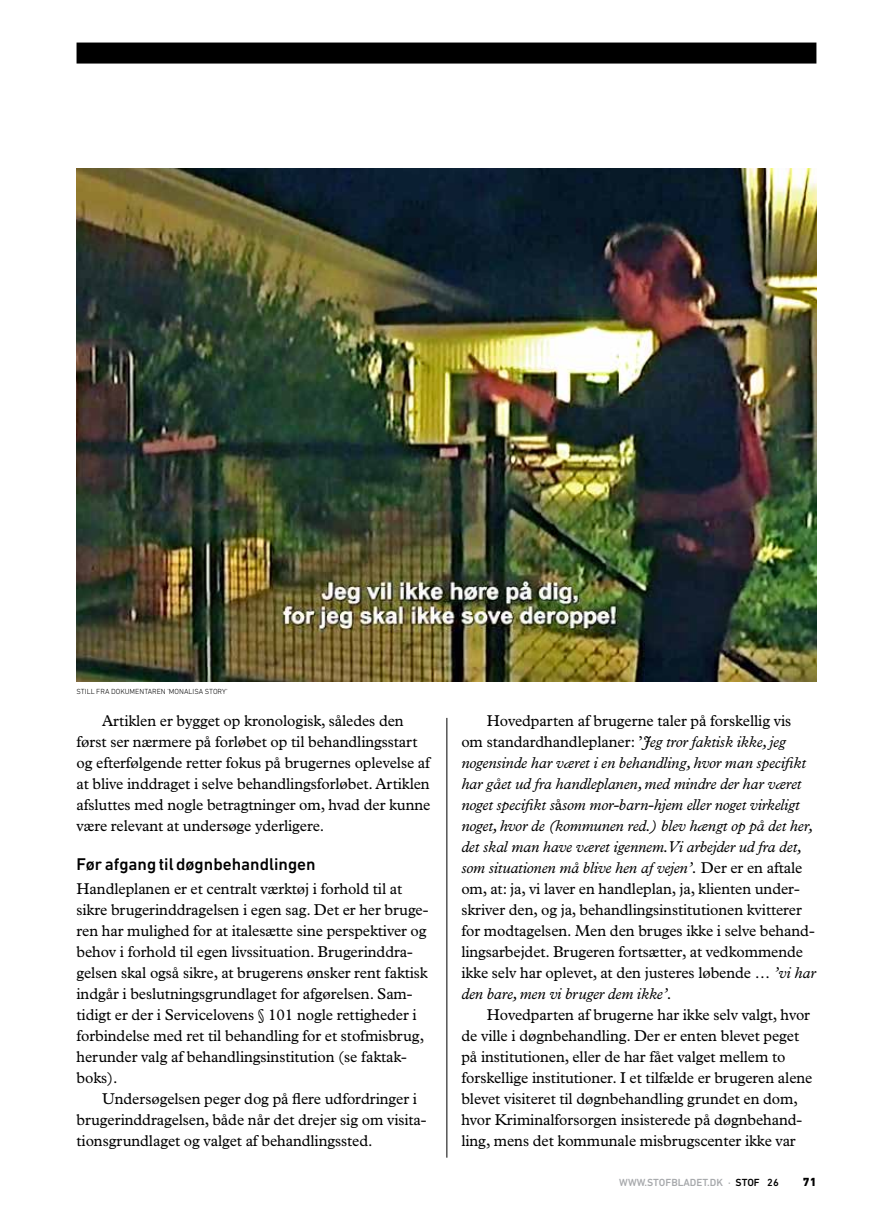
<style>
.page{position:relative;width:893px;height:1221px;background:#fff}
.page>*{position:absolute;margin:0;border:0;box-sizing:border-box;transform-origin:0 0}
.t1{font:500 17.25px "DIN Next LT Pro";color:#000}
.t2{font:15.75px/21px "Plantin";letter-spacing:-.005em;color:#000}
.t3{font:italic 15.75px/21px "Plantin";letter-spacing:-.005em;color:#000}
.t4{font:800 12px "DIN Next LT Pro";color:#000}
.t5{font:500 10.5px "DIN Next LT Pro";color:#a7a9ac}
.t6{font:300 7.5px "DIN Next LT Pro";color:#000}
.s1{font-style:normal}
.s2{color:#000}
</style>
<div class="page">
<div style="left:77px;top:43px;width:739px;height:21px;background:#000"></div>
<hr style="left:446px;top:717px;width:1px;height:440px;background:#000">
<img style="left:77px;top:168px;width:739px;height:514px">
<p class="t6" style="left:77px;top:687px;width:152px">STILL FRA DOKUMENTAREN 'MONALISA STORY'</p>
<p class="t2" style="left:77px;top:709px;width:355px;text-indent:26px">Artiklen er bygget op kronologisk, således den først ser nærmere på forløbet op til behandlingsstart og efterfølgende retter fokus på brugernes oplevelse af at blive inddraget i selve behandlingsforløbet. Artiklen afsluttes med nogle betragtninger om, hvad der kunne være relevant at undersøge yderligere.</p>
<p class="t1" style="left:77px;top:854px;width:241px">Før afgang til døgnbehandlingen</p>
<p class="t2" style="left:77px;top:877px;width:353px">Handleplanen er et centralt værktøj i forhold til at sikre brugerinddragelsen i egen sag. Det er her bruge&shy;ren har mulighed for at italesætte sine perspektiver og behov i forhold til egen livssituation. Brugerinddra&shy;gelsen skal også sikre, at brugerens ønsker rent faktisk indgår i beslutningsgrundlaget for afgørelsen. Sam&shy;tidigt er der i Servicelovens § 101 nogle rettigheder i forbindelse med ret til behandling for et stofmisbrug, herunder valg af behandlingsinstitution (se faktak&shy;boks).</p>
<p class="t2" style="left:77px;top:1087px;width:352px;text-indent:26px">Undersøgelsen peger dog på flere udfordringer i brugerinddragelsen, både når det drejer sig om visita&shy;tionsgrundlaget og valget af behandlingssted.</p>
<p class="t3" style="left:461px;top:709px;width:356px;text-indent:26px"><span class="s1">Hovedparten af brugerne taler på forskellig vis om standardhandleplaner: ’</span>Jeg tror faktisk ikke, jeg nogensinde har været i en behandling, hvor man specifikt har gået ud fra handleplanen, med mindre der har været noget specifikt s<span class="s1">å</span>som mor-barn-hjem eller noget virkeligt noget, hvor de (kommunen red.) blev hængt op på det her, det skal man have været igennem. Vi arbejder ud fra det, som situationen må blive hen af vejen’. <span class="s1">Der er en aftale om, at: ja, vi laver en handleplan, ja, klienten under&shy;skriver den, og ja, behandlingsinstitutionen kvitterer for modtagelsen. Men den bruges ikke i selve behand&shy;lingsarbejdet. Brugeren fortsætter, at vedkommende ikke selv har oplevet, at den justeres løbende …</span> ’vi har den bare, men vi bruger dem ikke’.</p>
<p class="t2" style="left:461px;top:1003px;width:353px;text-indent:26px">Hovedparten af brugerne har ikke selv valgt, hvor de ville i døgnbehandling. Der er enten blevet peget på institutionen, eller de har fået valget mellem to forskellige institutioner. I et tilfælde er brugeren alene blevet visiteret til døgnbehandling grundet en dom, hvor Kriminalforsorgen insisterede på døgnbehand&shy;ling, mens det kommunale misbrugscenter ikke var</p>
<p class="t5" style="left:619px;top:1175px;width:161px">WWW.STOFBLADET.DK · <span class="s2">STOF 26</span></p>
<p class="t4" style="left:803px;top:1174px;width:15px">71</p>
</div>
